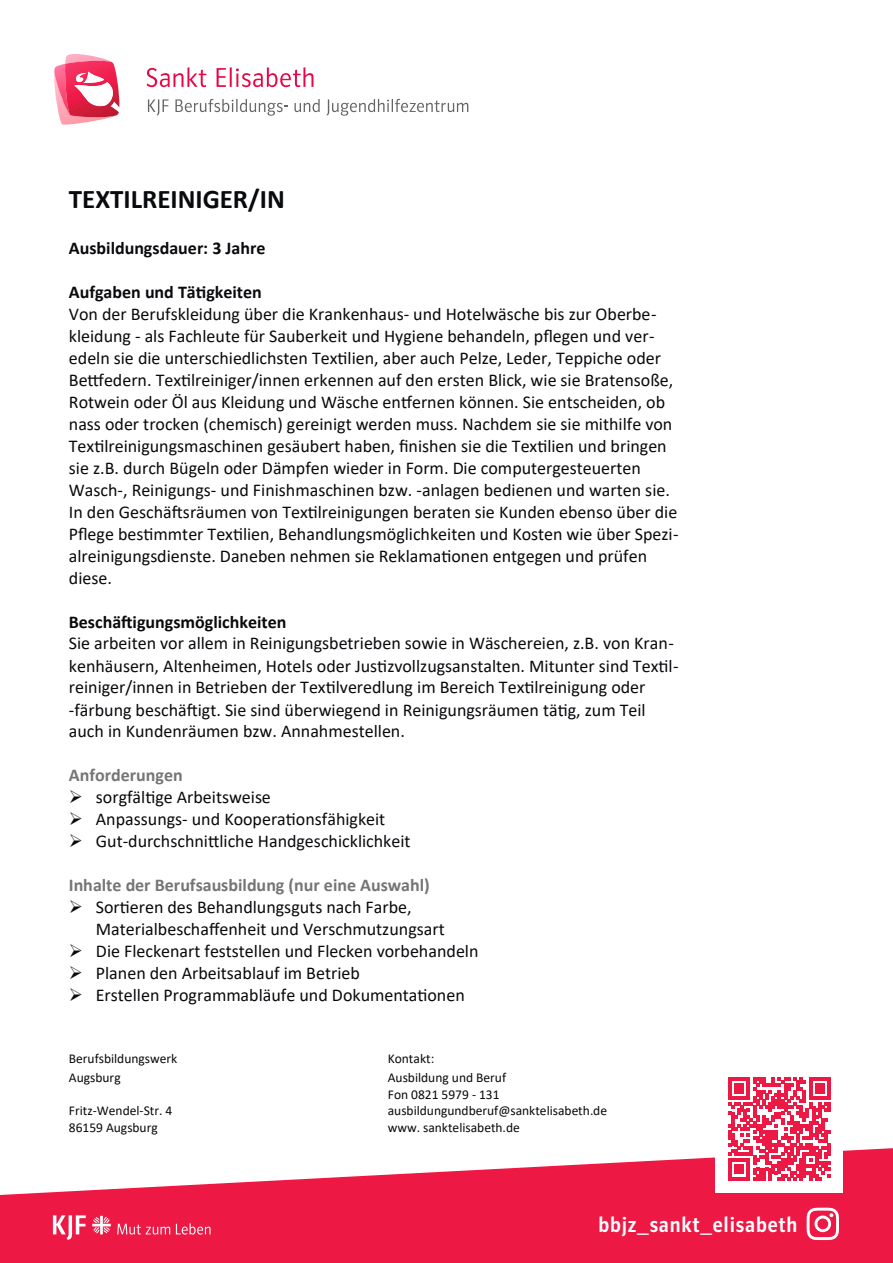
<style>
.page{position:relative;width:893px;height:1263px;background:#fff}
.page>*{position:absolute;margin:0;border:0;box-sizing:border-box;transform-origin:0 0}
.t1{font:700 27px "Calibri";color:#090a0d}
.t2{font:22.5px "Polo Condensed Krftg";letter-spacing:.035em;color:#fff}
.t3{font:18px/22px "Calibri";color:#090a0d}
.t4{font:700 18px "Calibri";color:#090a0d}
.t5{font:700 18px "Calibri";color:#757575}
.t6{font:13.5px/16.5px "Calibri";color:#090a0d}
</style>
<div class="page">
<svg style="left:0;top:1148px;width:893px;height:115px;fill:#ed1844"></svg>
<svg style="left:148px;top:99px;width:21px;height:16px"></svg>
<svg style="left:175px;top:99px;width:113px;height:17px"></svg>
<svg style="left:294px;top:99px;width:26px;height:13px"></svg>
<svg style="left:326px;top:99px;width:142px;height:17px"></svg>
<svg style="left:147px;top:67px;width:59px;height:20px"></svg>
<svg style="left:217px;top:68px;width:9px;height:19px"></svg>
<hr style="left:230px;top:67px;width:2px;height:20px;background:#e80646">
<svg style="left:236px;top:67px;width:77px;height:20px"></svg>
<svg style="left:54px;top:54px;width:66px;height:71px"></svg>
<div style="left:716px;top:1065px;width:127px;height:128px;background:#fff"></div>
<svg style="left:728px;top:1078px;width:103px;height:102px"></svg>
<svg style="left:807px;top:1208px;width:32px;height:32px"></svg>
<svg style="left:117px;top:1224px;width:53px;height:10px"></svg>
<svg style="left:176px;top:1223px;width:35px;height:11px"></svg>
<svg style="left:92px;top:1216px;width:19px;height:18px"></svg>
<svg style="left:53px;top:1215px;width:33px;height:25px"></svg>
<h1 class="t1" style="left:69px;top:188px;width:217px">TEXTILREINIGER/IN</h1>
<p class="t4" style="left:69px;top:241px;width:198px">Ausbildungsdauer: 3 Jahre</p>
<p class="t4" style="left:69px;top:285px;width:194px">Aufgaben und Tätigkeiten</p>
<p class="t3" style="left:69px;top:303px;width:611px">Von der Berufskleidung über die Krankenhaus- und Hotelwäsche bis zur Oberbe&shy;kleidung - als Fachleute für Sauberkeit und Hygiene behandeln, pflegen und ver&shy;edeln sie die unterschiedlichsten Textilien, aber auch Pelze, Leder, Teppiche oder Bettfedern. Textilreiniger/innen erkennen auf den ersten Blick, wie sie Bratensoße, Rotwein oder Öl aus Kleidung und Wäsche entfernen können. Sie entscheiden, ob nass oder trocken (chemisch) gereinigt werden muss. Nachdem sie sie mithilfe von Textilreinigungsmaschinen gesäubert haben, finishen sie die Textilien und bringen sie z.B. durch Bügeln oder Dämpfen wieder in Form. Die computergesteuerten Wasch-, Reinigungs- und Finishmaschinen bzw. -anlagen bedienen und warten sie.<br>In den Geschäftsräumen von Textilreinigungen beraten sie Kunden ebenso über die Pflege bestimmter Textilien, Behandlungsmöglichkeiten und Kosten wie über Spezi&shy;alreinigungsdienste. Daneben nehmen sie Reklamationen entgegen und prüfen diese.</p>
<p class="t4" style="left:69px;top:614px;width:219px">Beschäftigungsmöglichkeiten</p>
<p class="t3" style="left:69px;top:633px;width:611px">Sie arbeiten vor allem in Reinigungsbetrieben sowie in Wäschereien, z.B. von Kran&shy;kenhäusern, Altenheimen, Hotels oder Justizvollzugsanstalten. Mitunter sind Textil&shy;reiniger/innen in Betrieben der Textilveredlung im Bereich Textilreinigung oder -färbung beschäftigt. Sie sind überwiegend in Reinigungsräumen tätig, zum Teil auch in Kundenräumen bzw. Annahmestellen.</p>
<p class="t5" style="left:69px;top:768px;width:115px">Anforderungen</p>
<p class="t3" style="left:69px;top:787px;width:203px">➢ sorgfältige Arbeitsweise</p>
<p class="t3" style="left:69px;top:809px;width:318px">➢ Anpassungs- und Kooperationsfähigkeit</p>
<p class="t3" style="left:69px;top:831px;width:343px">➢ Gut-durchschnittliche Handgeschicklichkeit</p>
<p class="t5" style="left:69px;top:878px;width:362px">Inhalte der Berufsausbildung (nur eine Auswahl)</p>
<p class="t3" style="left:96px;top:897px;width:350px;text-indent:-27px">➢ Sortieren des Behandlungsguts nach Farbe,<br>Materialbeschaffenheit und Verschmutzungsart</p>
<p class="t3" style="left:69px;top:941px;width:411px">➢ Die Fleckenart feststellen und Flecken vorbehandeln</p>
<p class="t3" style="left:69px;top:963px;width:292px">➢ Planen den Arbeitsablauf im Betrieb</p>
<p class="t3" style="left:69px;top:985px;width:397px">➢ Erstellen Programmabläufe und Dokumentationen</p>
<p class="t6" style="left:69px;top:1050px;width:110px">Berufsbildungswerk</p>
<p class="t6" style="left:388px;top:1050px;width:48px">Kontakt:</p>
<p class="t6" style="left:69px;top:1070px;width:53px">Augsburg</p>
<p class="t6" style="left:388px;top:1070px;width:120px">Ausbildung und Beruf</p>
<p class="t6" style="left:69px;top:1103px;width:105px">Fritz-Wendel-Str. 4</p>
<p class="t6" style="left:388px;top:1086px;width:221px">Fon 0821 5979 - 131 ausbildungundberuf@sanktelisabeth.de</p>
<p class="t6" style="left:69px;top:1119px;width:90px">86159 Augsburg</p>
<p class="t6" style="left:388px;top:1119px;width:134px">www. sanktelisabeth.de</p>
<p class="t2" style="left:598px;top:1213px;width:200px">bbjz_sankt_elisabeth</p>
</div>
